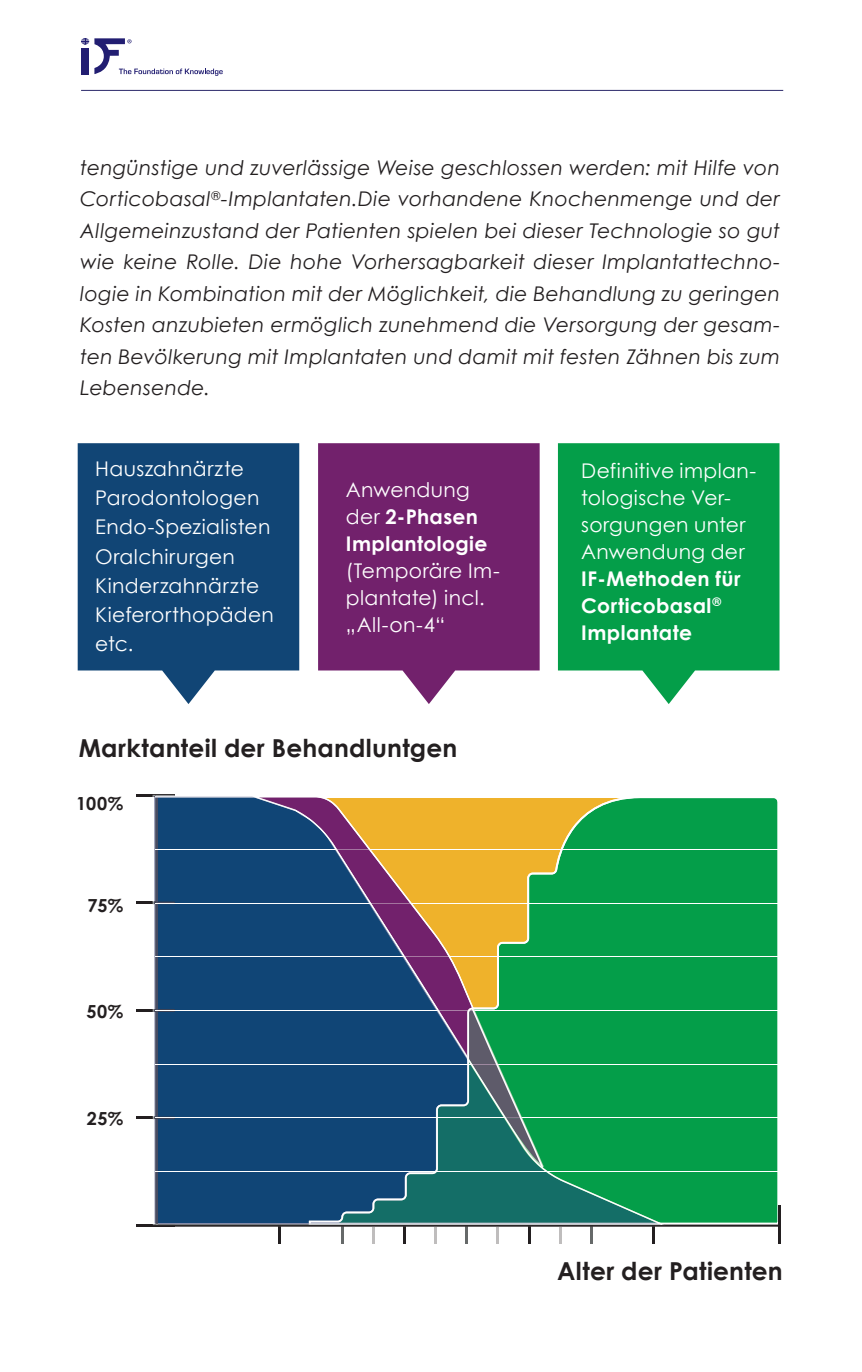
<style>
.page{position:relative;width:862px;height:1372px;background:#fff}
.page>*{position:absolute;margin:0;border:0;box-sizing:border-box;transform-origin:0 0}
.t1{font:700 24.75px "Century Gothic";letter-spacing:.01em;color:#231f20}
.t2{font:italic 20.25px/31.5px "Century Gothic";letter-spacing:.01em;color:#231f20;text-align:justify}
.t3{font:20.25px/29.2px "Century Gothic";letter-spacing:.015em;color:#fff}
.t4{font:700 20.25px/27px "Century Gothic";letter-spacing:.02em;color:#fff}
.t5{font:700 18px "Century Gothic";letter-spacing:.025em;color:#231f20}
.s1{font-weight:400}
</style>
<div class="page">
<svg style="left:81px;top:38px;width:141px;height:38px"></svg>
<hr style="left:81px;top:90px;width:701px;height:1px;background:#2c296b">
<hr style="left:136px;top:1116px;width:39px;height:3px;background:#231f20">
<hr style="left:136px;top:1009px;width:39px;height:2px;background:#231f20">
<hr style="left:136px;top:901px;width:39px;height:3px;background:#231f20">
<hr style="left:136px;top:794px;width:39px;height:2px;background:#231f20">
<hr style="left:136px;top:1224px;width:39px;height:2px;background:#231f20">
<hr style="left:778px;top:1204px;width:2px;height:39px;background:#231f20">
<div style="left:662px;top:798px;width:116px;height:425px;background:#049e49"></div>
<svg style="left:152px;top:794px;width:510px;height:449px;background:#3e766b"></svg>
<svg style="left:78px;top:443px;width:221px;height:261px;background:#2c5a84"></svg>
<svg style="left:318px;top:443px;width:221px;height:261px;background:#823a7c"></svg>
<svg style="left:557px;top:443px;width:222px;height:261px;background:#22a95f"></svg>
<p class="t2" style="left:80px;top:151px;width:701px">tengünstige und zuverlässige Weise geschlossen werden: mit Hilfe von Corticobasal<sup>®</sup>-Implantaten.Die vorhandene Knochenmenge und der Allgemeinzustand der Patienten spielen bei dieser Technologie so gut wie keine Rolle. Die hohe Vorhersagbarkeit dieser Implantattechno&shy;logie in Kombination mit der Möglichkeit, die Behandlung zu geringen Kosten anzubieten ermöglich zunehmend die Versorgung der gesam&shy;ten Bevölkerung mit Implantaten und damit mit festen Zähnen bis zum Lebensende.</p>
<p class="t3" style="left:95px;top:453px;width:180px">Hauszahnärzte<br>Parodontologen<br>Endo-Spezialisten<br>Oralchirurgen<br>Kinderzahnärzte<br>Kieferorthopäden etc.</p>
<p class="t4" style="left:346px;top:475px;width:143px"><span class="s1">Anwendung der</span> 2-Phasen<br>Implantologie</p>
<p class="t3" style="left:346px;top:556px;width:155px;line-height:27px">(Temporäre Im&shy;plantate) incl. „All-on-4“</p>
<p class="t1" style="left:79px;top:729px;width:380px">Marktanteil der Behandluntgen</p>
<p class="t5" style="left:76px;top:789px;width:49px">100%</p>
<p class="t5" style="left:88px;top:891px;width:37px">75%</p>
<p class="t5" style="left:86px;top:997px;width:38px">50%</p>
<p class="t5" style="left:87px;top:1104px;width:38px">25%</p>
<p class="t3" style="left:581px;top:457px;width:176px;line-height:27px">Definitive implan&shy;tologische Ver&shy;sorgungen unter<br>Anwendung der</p>
<p class="t4" style="left:581px;top:564px;width:161px">IF-Methoden für<br>Corticobasal<sup>®<br></sup>Implantate</p>
<p class="t1" style="left:557px;top:1252px;width:227px">Alter der Patienten</p>
</div>
